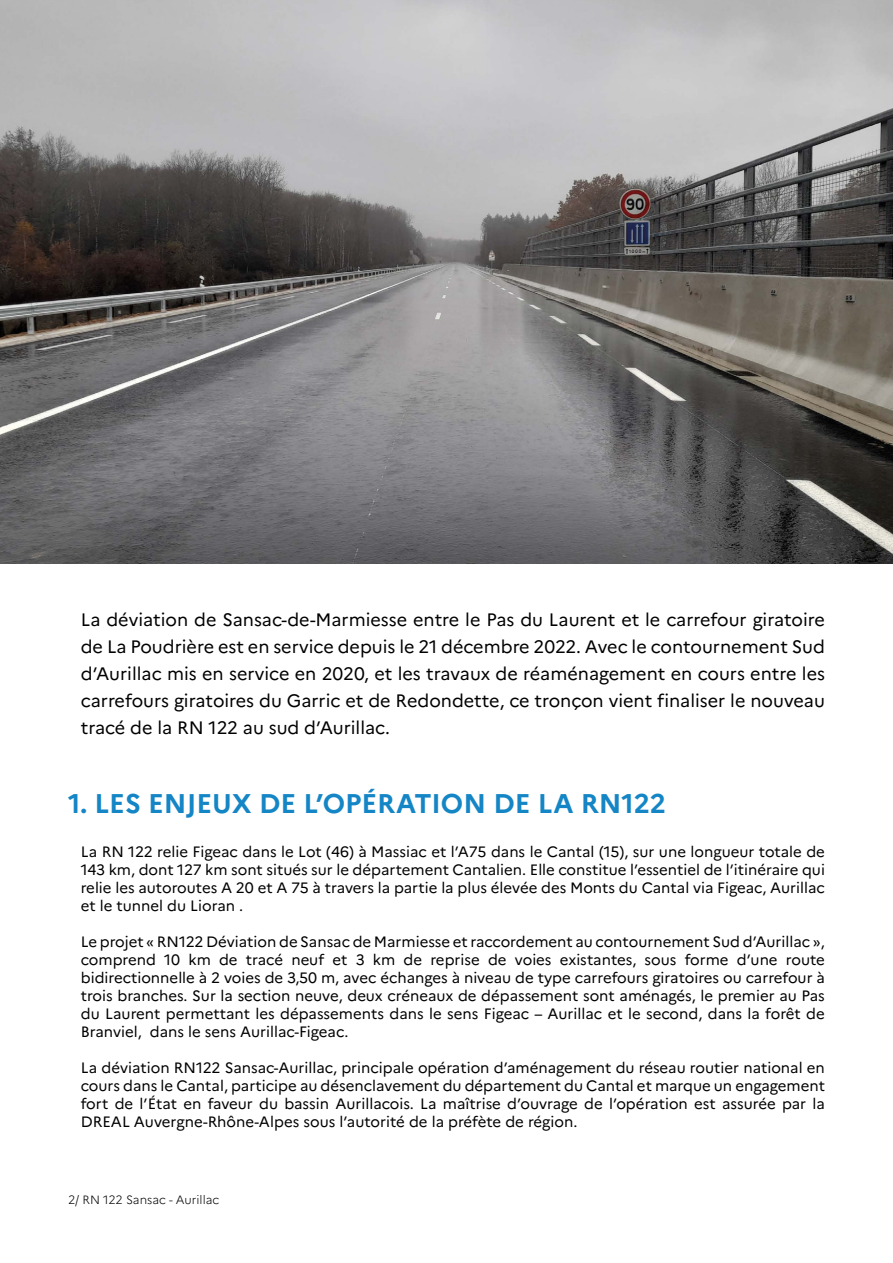
<style>
.page{position:relative;width:893px;height:1263px;background:#fff}
.page>*{position:absolute;margin:0;border:0;box-sizing:border-box;transform-origin:0 0}
.t1{font:700 27px "Marianne";color:#1485c5}
.t2{font:18px/27px "Marianne";color:#000;text-align:justify}
.t3{font:15px/18px "Marianne";color:#000;text-align:justify}
.t4{font:300 12px "Marianne";color:#000}
</style>
<div class="page">
<img style="left:0;top:0;width:893px;height:563px">
<p class="t2" style="left:81px;top:606px;width:746px">La déviation de Sansac-de-Marmiesse entre le Pas du Laurent et le carrefour giratoire de La Poudrière est en service depuis le 21 décembre 2022. Avec le contournement Sud d’Aurillac mis en service en 2020, et les travaux de réaménagement en cours entre les carrefours giratoires du Garric et de Redondette, ce tronçon vient finaliser le nouveau tracé de la RN 122 au sud d’Aurillac.</p>
<h1 class="t1" style="left:68px;top:787px;width:599px">1. LES ENJEUX DE L’OPÉRATION DE LA RN122</h1>
<p class="t3" style="left:81px;top:842px;width:746px">La RN 122 relie Figeac dans le Lot (46) à Massiac et l’A75 dans le Cantal (15), sur une longueur totale de 143 km, dont 127 km sont situés sur le département Cantalien. Elle constitue l’essentiel de l’itinéraire qui relie les autoroutes A 20 et A 75 à travers la partie la plus élevée des Monts du Cantal via Figeac, Aurillac et le tunnel du Lioran .</p>
<p class="t3" style="left:81px;top:932px;width:746px">Le projet « RN122 Déviation de Sansac de Marmiesse et raccordement au contournement Sud d’Aurillac », comprend 10 km de tracé neuf et 3 km de reprise de voies existantes, sous forme d’une route bidirectionnelle à 2 voies de 3,50 m, avec échanges à niveau de type carrefours giratoires ou carrefour à trois branches. Sur la section neuve, deux créneaux de dépassement sont aménagés, le premier au Pas du Laurent permettant les dépassements dans le sens Figeac – Aurillac et le second, dans la forêt de Branviel, dans le sens Aurillac-Figeac.</p>
<p class="t3" style="left:81px;top:1058px;width:746px">La déviation RN122 Sansac-Aurillac, principale opération d’aménagement du réseau routier national en cours dans le Cantal, participe au désenclavement du département du Cantal et marque un engagement fort de l’État en faveur du bassin Aurillacois. La maîtrise d’ouvrage de l’opération est assurée par la DREAL Auvergne-Rhône-Alpes sous l’autorité de la préfète de région.</p>
<p class="t4" style="left:68px;top:1193px;width:153px">2/ RN 122 Sansac - Aurillac</p>
</div>
